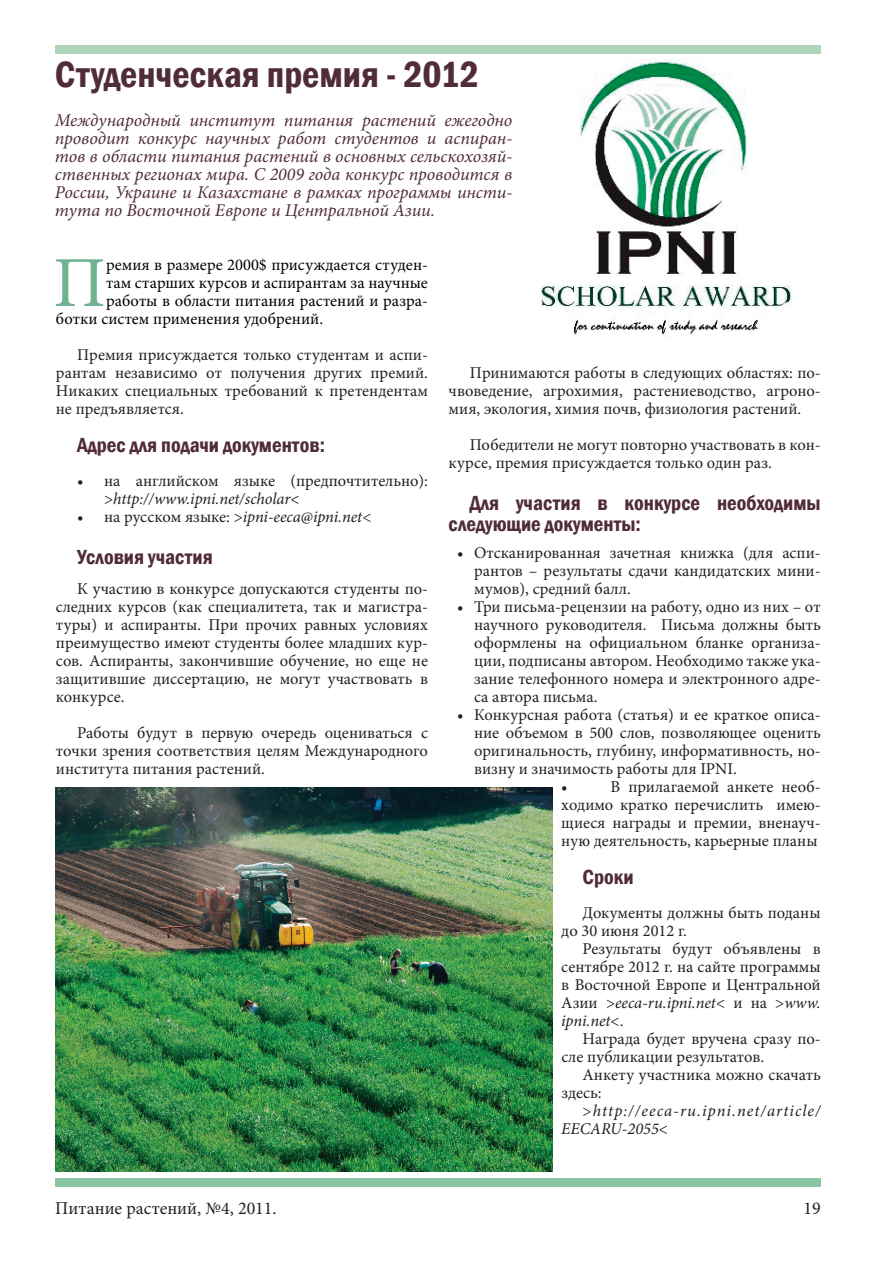
<style>
.page{position:relative;width:893px;height:1263px;background:#fff}
.page>*{position:absolute;margin:0;border:0;box-sizing:border-box;transform-origin:0 0}
.t1{font:71.85px "Minion Pro";color:#6fb491}
.t2{font:600 condensed 37.5px "Franklin Gothic";color:#502c38}
.t3{font:600 condensed 21px/21px "Franklin Gothic";color:#502c38}
.t4{font:italic 18px/18px "Minion Pro";color:#502c38;text-align:justify}
.t5{font:18px "Minion Pro";color:#231f20}
.t6{font:16.5px/18px "Minion Pro";color:#231f20;text-align:justify}
.t7{font:16.5px "Minion Pro";color:#000}
.t8{font:italic 16.5px/18px "Minion Pro";letter-spacing:.06em;color:#231f20}
.s1{font-style:italic}
.s2{font-style:normal}
</style>
<div class="page">
<div style="left:56px;top:45px;width:764px;height:9px;background:#afd4b9"></div>
<div style="left:55px;top:1178px;width:766px;height:9px;background:#89c6a1"></div>
<img style="left:541px;top:58px;width:251px;height:280px">
<img style="left:55px;top:788px;width:498px;height:383px">
<h2 class="t2" style="left:55px;top:49px;width:426px">Студенческая премия - 2012</h2>
<p class="t4" style="left:55px;top:111px;width:459px">Международный институт питания растений ежегодно проводит конкурс научных работ студентов и аспиран&shy;тов в области питания растений в основных сельскохозяй&shy;ственных регионах мира. С 2009 года конкурс проводится в России, Украине и Казахстане в рамках программы инсти&shy;тута по Восточной Европе и Центральной Азии.</p>
<h1 class="t1" style="left:53px;top:235px;width:54px">П</h1>
<p class="t7" style="left:106px;top:254px;width:323px">ремия в размере 2000$ присуждается студен-</p>
<p class="t7" style="left:106px;top:272px;width:323px">там старших курсов и аспирантам за научные</p>
<p class="t7" style="left:106px;top:290px;width:323px">работы в области питания растений и разра-</p>
<p class="t7" style="left:56px;top:308px;width:269px">ботки систем применения удобрений.</p>
<p class="t6" style="left:56px;top:346px;width:374px;text-indent:21px">Премия присуждается только студентам и аспи&shy;рантам независимо от получения других премий.<br>Никаких специальных требований к претендентам не предъявляется.</p>
<p class="t3" style="left:77px;top:434px;width:249px">Адрес для подачи документов:</p>
<p class="t6" style="left:104px;top:472px;width:325px;text-indent:-27px">• на английском языке (предпочтительно): &gt;<span class="s1">http://www.ipni.net/scholar</span>&lt;</p>
<p class="t6" style="left:77px;top:508px;width:296px">• на русском языке: &gt;<span class="s1">ipni-eeca@ipni.net</span>&lt;</p>
<p class="t3" style="left:77px;top:546px;width:137px">Условия участия</p>
<p class="t6" style="left:56px;top:580px;width:374px;text-indent:21px">К участию в конкурсе допускаются студенты по&shy;следних курсов (как специалитета, так и магистра&shy;туры) и аспиранты. При прочих равных условиях преимущество имеют студенты более младших кур&shy;сов. Аспиранты, закончившие обучение, но еще не защитившие диссертацию, не могут участвовать в конкурсе.</p>
<p class="t6" style="left:56px;top:724px;width:374px;text-indent:21px">Работы будут в первую очередь оцениваться с точки зрения соответствия целям Международного института питания растений.</p>
<p class="t6" style="left:449px;top:364px;width:374px;text-indent:21px">Принимаются работы в следующих областях: по&shy;чвоведение, агрохимия, растениеводство, агроно&shy;мия, экология, химия почв, физиология растений.</p>
<p class="t6" style="left:449px;top:436px;width:374px;text-indent:21px">Победители не могут повторно участвовать в кон&shy;курсе, премия присуждается только один раз.</p>
<p class="t3" style="left:449px;top:492px;width:374px;text-indent:21px">Для участия в конкурсе необходимы следующие документы:</p>
<p class="t6" style="left:474px;top:544px;width:348px;text-indent:-17px">• Отсканированная зачетная книжка (для аспи&shy;рантов – результаты сдачи кандидатских мини&shy;мумов), средний балл.</p>
<p class="t6" style="left:474px;top:598px;width:348px;text-indent:-17px">• Три письма-рецензии на работу, одно из них – от научного руководителя. Письма должны быть оформлены на официальном бланке организа&shy;ции, подписаны автором. Необходимо также ука&shy;зание телефонного номера и электронного адре&shy;са автора письма.</p>
<p class="t6" style="left:457px;top:706px;width:365px">• Конкурсная работа (статья) и ее краткое описа-</p>
<p class="t6" style="left:474px;top:724px;width:348px">ние объемом в 500 слов, позволяющее оценить</p>
<p class="t6" style="left:474px;top:742px;width:348px">оригинальность, глубину, информативность, но-</p>
<p class="t6" style="left:474px;top:760px;width:264px">визну и значимость работы для IPNI.</p>
<p class="t6" style="left:561px;top:778px;width:8px">•</p>
<p class="t6" style="left:561px;top:778px;width:261px;text-indent:49px">В прилагаемой анкете необ&shy;ходимо кратко перечислить имею&shy;щиеся награды и премии, вненауч&shy;ную деятельность, карьерные планы</p>
<p class="t3" style="left:583px;top:866px;width:53px">Сроки</p>
<p class="t6" style="left:561px;top:904px;width:261px;text-indent:21px">Документы должны быть поданы до 30 июня 2012 г.</p>
<p class="t6" style="left:561px;top:940px;width:261px;text-indent:21px">Результаты будут объявлены в сентябре 2012 г. на сайте программы в Восточной Европе и Центральной Азии &gt;<span class="s1">eeca-ru.ipni.net</span>&lt; и на &gt;<span class="s1">www. ipni.net</span>&lt;.</p>
<p class="t6" style="left:561px;top:1030px;width:261px;text-indent:21px">Награда будет вручена сразу по&shy;сле публикации результатов.</p>
<p class="t6" style="left:561px;top:1066px;width:261px;text-indent:21px">Анкету участника можно скачать здесь:</p>
<p class="t8" style="left:561px;top:1102px;width:261px;text-indent:21px"><span class="s2">&gt;</span>http://eeca-ru.ipni.net/article/<br>EECARU-2055<span class="s2">&lt;</span></p>
<p class="t5" style="left:55px;top:1196px;width:223px">Питание растений, №4, 2011.</p>
<p class="t5" style="left:803px;top:1196px;width:19px">19</p>
</div>
